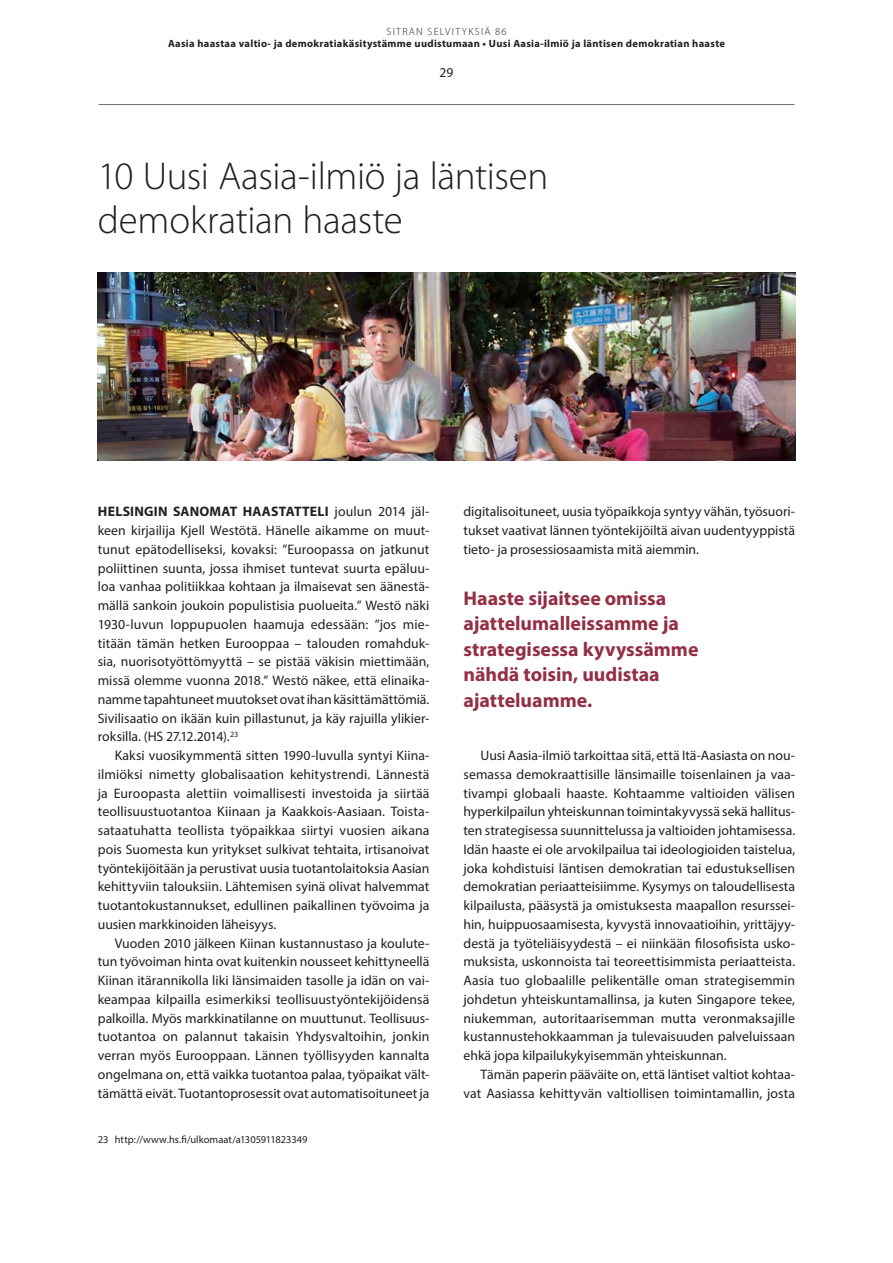
<style>
.page{position:relative;width:893px;height:1263px;background:#fff}
.page>*{position:absolute;margin:0;border:0;box-sizing:border-box;transform-origin:0 0}
.t1{font:300 39px/43.5px "Myriad Pro";letter-spacing:-.01em;color:#231f20}
.t2{font:700 19.8px/25.5px "Myriad Pro";color:#932f46}
.t3{font:13.8px/18.8px "Myriad Pro";color:#231f20;text-align:justify}
.t4{font:13.5px "Myriad Pro";color:#231f20}
.t5{font:700 10.5px "Myriad Pro";letter-spacing:.03em;color:#231f20}
.t6{font:10.5px "Myriad Pro";color:#231f20}
.t7{font:300 10.5px "Myriad Pro";letter-spacing:.12em;color:#231f20}
.s1{font-weight:700}
</style>
<div class="page">
<img style="left:98px;top:273px;width:697px;height:187px">
<hr style="left:99px;top:104px;width:695px;height:1px;background:#717074">
<p class="t7" style="left:387px;top:25px;width:121px">SITRAN SELVITYKSIÄ 86</p>
<p class="t4" style="left:440px;top:64px;width:15px">29</p>
<p class="t5" style="left:168px;top:36px;width:558px">Aasia haastaa valtio- ja demokratiakäsitystämme uudistumaan • Uusi Aasia-ilmiö ja läntisen demokratian haaste</p>
<h1 class="t1" style="left:98px;top:154px;width:452px">10 Uusi Aasia-ilmiö ja läntisen demokratian haaste</h1>
<p class="t3" style="left:98px;top:502px;width:333px"><span class="s1">HELSINGIN SANOMAT HAASTATTELI</span> joulun 2014 jäl&shy;keen kirjailija Kjell Westötä. Hänelle aikamme on muut&shy;tunut epätodelliseksi, kovaksi: ”Euroopassa on jatkunut poliittinen suunta, jossa ihmiset tuntevat suurta epäluu&shy;loa vanhaa politiikkaa kohtaan ja ilmaisevat sen äänestä&shy;mällä sankoin joukoin populistisia puolueita.” Westö näki 1930-luvun loppupuolen haamuja edessään: ”jos mie&shy;titään tämän hetken Eurooppaa – talouden romahduk&shy;sia, nuorisotyöttömyyttä – se pistää väkisin miettimään, missä olemme vuonna 2018.” Westö näkee, että elinaika&shy;namme tapahtuneet muutokset ovat ihan käsittämättömiä.<br>Sivilisaatio on ikään kuin pillastunut, ja käy rajuilla ylikier&shy;roksilla. (HS 27.12.2014).<sup>23</sup></p>
<p class="t3" style="left:98px;top:746px;width:333px;text-indent:17px">Kaksi vuosikymmentä sitten 1990-luvulla syntyi Kiina&shy;ilmiöksi nimetty globalisaation kehitystrendi. Lännestä ja Euroopasta alettiin voimallisesti investoida ja siirtää teollisuustuotantoa Kiinaan ja Kaakkois-Aasiaan. Toista&shy;sataatuhatta teollista työpaikkaa siirtyi vuosien aikana pois Suomesta kun yritykset sulkivat tehtaita, irtisanoivat työntekijöitään ja perustivat uusia tuotantolaitoksia Aasian kehittyviin talouksiin. Lähtemisen syinä olivat halvemmat tuotantokustannukset, edullinen paikallinen työvoima ja uusien markkinoiden läheisyys.</p>
<p class="t3" style="left:98px;top:933px;width:333px;text-indent:17px">Vuoden 2010 jälkeen Kiinan kustannustaso ja koulute&shy;tun työvoiman hinta ovat kuitenkin nousseet kehittyneellä Kiinan itärannikolla liki länsimaiden tasolle ja idän on vai&shy;keampaa kilpailla esimerkiksi teollisuustyöntekijöidensä palkoilla. Myös markkinatilanne on muuttunut. Teollisuus&shy;tuotantoa on palannut takaisin Yhdysvaltoihin, jonkin verran myös Eurooppaan. Lännen työllisyyden kannalta ongelmana on, että vaikka tuotantoa palaa, työpaikat vält&shy;tämättä eivät. Tuotantoprosessit ovat automatisoituneet ja</p>
<p class="t6" style="left:98px;top:1133px;width:211px">23 http://www.hs.fi/ulkomaat/a1305911823349</p>
<p class="t3" style="left:463px;top:502px;width:333px">digitalisoituneet, uusia työpaikkoja syntyy vähän, työsuori&shy;tukset vaativat lännen työntekijöiltä aivan uudentyyppistä tieto- ja prosessiosaamista mitä aiemmin.</p>
<h2 class="t2" style="left:463px;top:585px;width:237px">Haaste sijaitsee omissa ajattelumalleissamme ja strategisessa kyvyssämme nähdä toisin, uudistaa ajatteluamme.</h2>
<p class="t3" style="left:463px;top:746px;width:333px;text-indent:17px">Uusi Aasia-ilmiö tarkoittaa sitä, että Itä-Aasiasta on nou&shy;semassa demokraattisille länsimaille toisenlainen ja vaa&shy;tivampi globaali haaste. Kohtaamme valtioiden välisen hyperkilpailun yhteiskunnan toimintakyvyssä sekä hallitus&shy;ten strategisessa suunnittelussa ja valtioiden johtamisessa.<br>Idän haaste ei ole arvokilpailua tai ideologioiden taistelua, joka kohdistuisi läntisen demokratian tai edustuksellisen demokratian periaatteisiimme. Kysymys on taloudellisesta kilpailusta, pääsystä ja omistuksesta maapallon resurssei&shy;hin, huippuosaamisesta, kyvystä innovaatioihin, yrittäjyy&shy;destä ja työteliäisyydestä – ei niinkään filosofisista usko&shy;muksista, uskonnoista tai teoreettisimmista periaatteista.<br>Aasia tuo globaalille pelikentälle oman strategisemmin johdetun yhteiskuntamallinsa, ja kuten Singapore tekee, niukemman, autoritaarisemman mutta veronmaksajille kustannustehokkaamman ja tulevaisuuden palveluissaan ehkä jopa kilpailukykyisemmän yhteiskunnan.</p>
<p class="t3" style="left:463px;top:1065px;width:333px;text-align:right">Tämän paperin pääväite on, että läntiset valtiot kohtaa&shy;vat Aasiassa kehittyvän valtiollisen toimintamallin, josta</p>
</div>
